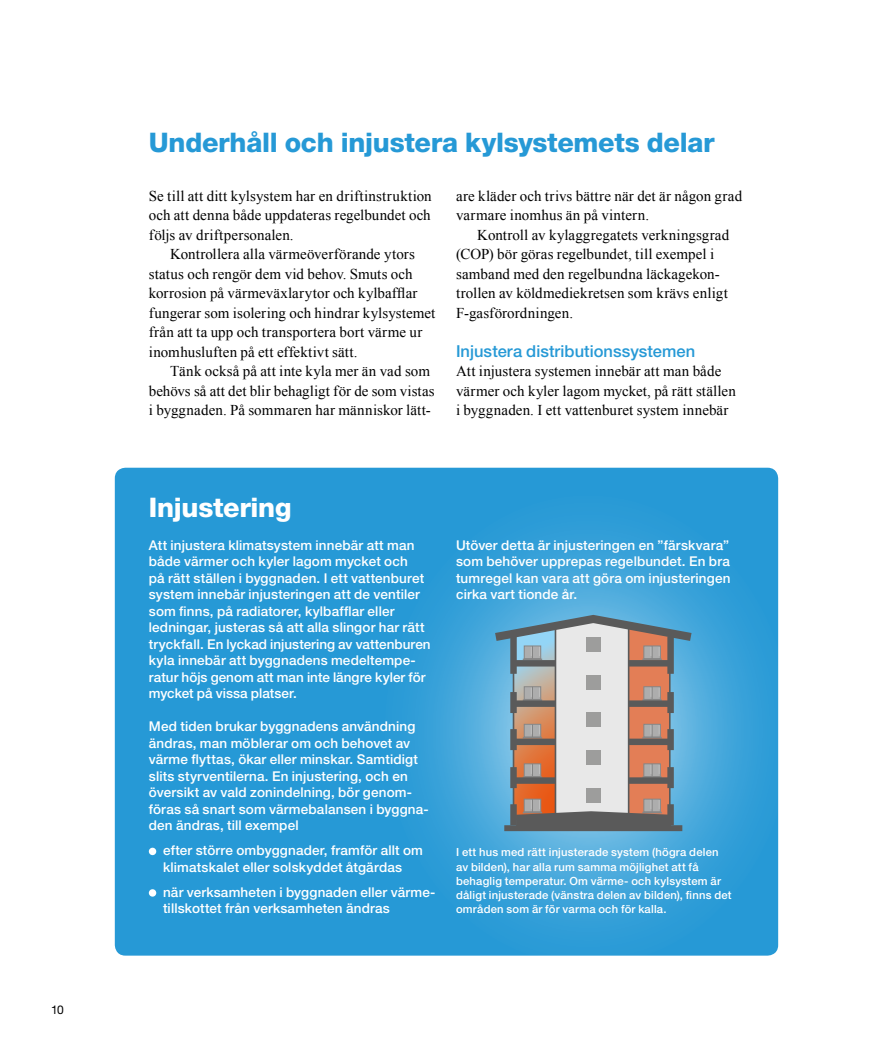
<style>
.page{position:relative;width:893px;height:1063px;background:#fff}
.page>*{position:absolute;margin:0;border:0;box-sizing:border-box;transform-origin:0 0}
.t1{font:800 27px "Helvetica Neue LT Std";letter-spacing:-.01em;color:#2699d6}
.t2{font:800 27px "Helvetica Neue LT Std";letter-spacing:-.01em;color:#fff}
.t3{font:500 16.5px "Helvetica Neue LT Std";color:#2699d6}
.t4{font:15px/19.5px "Times New Roman";letter-spacing:.005em;color:#000}
.t5{font:500 13.5px/16.5px "Helvetica Neue LT Std";letter-spacing:.01em;color:#fff}
.t6{font:12px "Helvetica Neue LT Std";color:#000}
.t7{font:500 11.25px/14.2px "Helvetica Neue LT Std";letter-spacing:.02em;color:#fff}
</style>
<div class="page">
<div style="left:115px;top:468px;width:663px;height:488px;background:#2699d6;border-radius:11px"></div>
<svg style="left:385px;top:495px;width:406px;height:470px"></svg>
<svg style="left:489px;top:611px;width:209px;height:220px;background:#a0a6aa"></svg>
<div style="left:586px;top:637px;width:15px;height:14px;background:#9d9d9c"></div>
<div style="left:586px;top:675px;width:15px;height:14px;background:#9d9d9c"></div>
<div style="left:586px;top:713px;width:15px;height:14px;background:#9d9d9c"></div>
<div style="left:586px;top:750px;width:15px;height:15px;background:#9d9d9c"></div>
<div style="left:586px;top:788px;width:15px;height:15px;background:#9d9d9c"></div>
<div style="left:149px;top:848px;width:7px;height:7px;background:#fff;border-radius:50%"></div>
<div style="left:149px;top:889px;width:7px;height:8px;background:#fff;border-radius:50%"></div>
<p class="t6" style="left:51px;top:1003px;width:14px">10</p>
<h1 class="t1" style="left:149px;top:126px;width:567px">Underhåll och injustera kylsystemets delar</h1>
<p class="t4" style="left:149px;top:186px;width:284px">Se till att ditt kylsystem har en driftinstruktion</p>
<p class="t4" style="left:456px;top:186px;width:288px">are kläder och trivs bättre när det är någon grad</p>
<p class="t4" style="left:149px;top:205px;width:283px">och att denna både uppdateras regelbundet och</p>
<p class="t4" style="left:456px;top:205px;width:195px">varmare inomhus än på vintern.</p>
<p class="t4" style="left:149px;top:225px;width:146px">följs av driftpersonalen.</p>
<p class="t4" style="left:477px;top:225px;width:253px">Kontroll av kylaggregatets verkningsgrad</p>
<p class="t4" style="left:170px;top:244px;width:246px">Kontrollera alla värmeöverförande ytors</p>
<p class="t4" style="left:456px;top:244px;width:260px">(COP) bör göras regelbundet, till exempel i</p>
<p class="t4" style="left:149px;top:264px;width:265px">status och rengör dem vid behov. Smuts och</p>
<p class="t4" style="left:456px;top:264px;width:265px">samband med den regelbundna läckagekon-</p>
<p class="t4" style="left:149px;top:283px;width:270px">korrosion på värmeväxlarytor och kylbafflar</p>
<p class="t4" style="left:456px;top:283px;width:273px">trollen av köldmediekretsen som krävs enligt</p>
<p class="t4" style="left:149px;top:303px;width:288px">fungerar som isolering och hindrar kylsystemet</p>
<p class="t4" style="left:456px;top:303px;width:119px">F-gasförordningen.</p>
<p class="t4" style="left:149px;top:322px;width:275px">från att ta upp och transportera bort värme ur inomhusluften på ett effektivt sätt.</p>
<p class="t3" style="left:456px;top:341px;width:241px">Injustera distributionssystemen</p>
<p class="t4" style="left:170px;top:361px;width:261px">Tänk också på att inte kyla mer än vad som</p>
<p class="t4" style="left:456px;top:361px;width:267px">Att injustera systemen innebär att man både</p>
<p class="t4" style="left:149px;top:381px;width:287px">behövs så att det blir behagligt för de som vistas</p>
<p class="t4" style="left:456px;top:381px;width:281px">värmer och kyler lagom mycket, på rätt ställen</p>
<p class="t4" style="left:149px;top:400px;width:283px">i byggnaden. På sommaren har människor lätt-</p>
<p class="t4" style="left:456px;top:400px;width:274px">i byggnaden. I ett vattenburet system innebär</p>
<h1 class="t2" style="left:149px;top:491px;width:144px">Injustering</h1>
<p class="t5" style="left:149px;top:536px;width:283px">Att injustera klimatsystem innebär att man både värmer och kyler lagom mycket och<br>på rätt ställen i byggnaden. I ett vattenburet system innebär injusteringen att de ventiler som finns, på radiatorer, kylbafflar eller ledningar, justeras så att alla slingor har rätt tryckfall. En lyckad injustering av vattenburen kyla inne bär att byggnadens medeltempe&shy;ratur höjs genom att man inte längre kyler för mycket på vissa platser.</p>
<p class="t5" style="left:149px;top:718px;width:281px">Med tiden brukar byggnadens användning ändras, man möblerar om och behovet av värme flyttas, ökar eller minskar. Samtidigt slits styrventilerna. En injustering, och en översikt av vald zonindelning, bör genom&shy;föras så snart som värmebalansen i byggna&shy;den ändras, till exempel</p>
<p class="t5" style="left:163px;top:842px;width:261px">efter större ombyggnader, framför allt om klimatskalet eller solskyddet åtgärdas</p>
<p class="t5" style="left:163px;top:883px;width:274px">när verksamheten i byggnaden eller värme&shy;tillskottet från verksamheten ändras</p>
<p class="t5" style="left:456px;top:536px;width:276px;text-align:justify">Utöver detta är injusteringen en ”färskvara” som behöver upprepas regelbundet. En bra tumregel kan vara att göra om injusteringen cirka vart tionde år.</p>
<p class="t7" style="left:456px;top:845px;width:277px">I ett hus med rätt injusterade system (högra delen av bilden), har alla rum samma möjlighet att få behaglig temperatur. Om värme- och kylsystem är dåligt injusterade (vänstra delen av bilden), finns det områden som är för varma och för kalla.</p>
</div>
